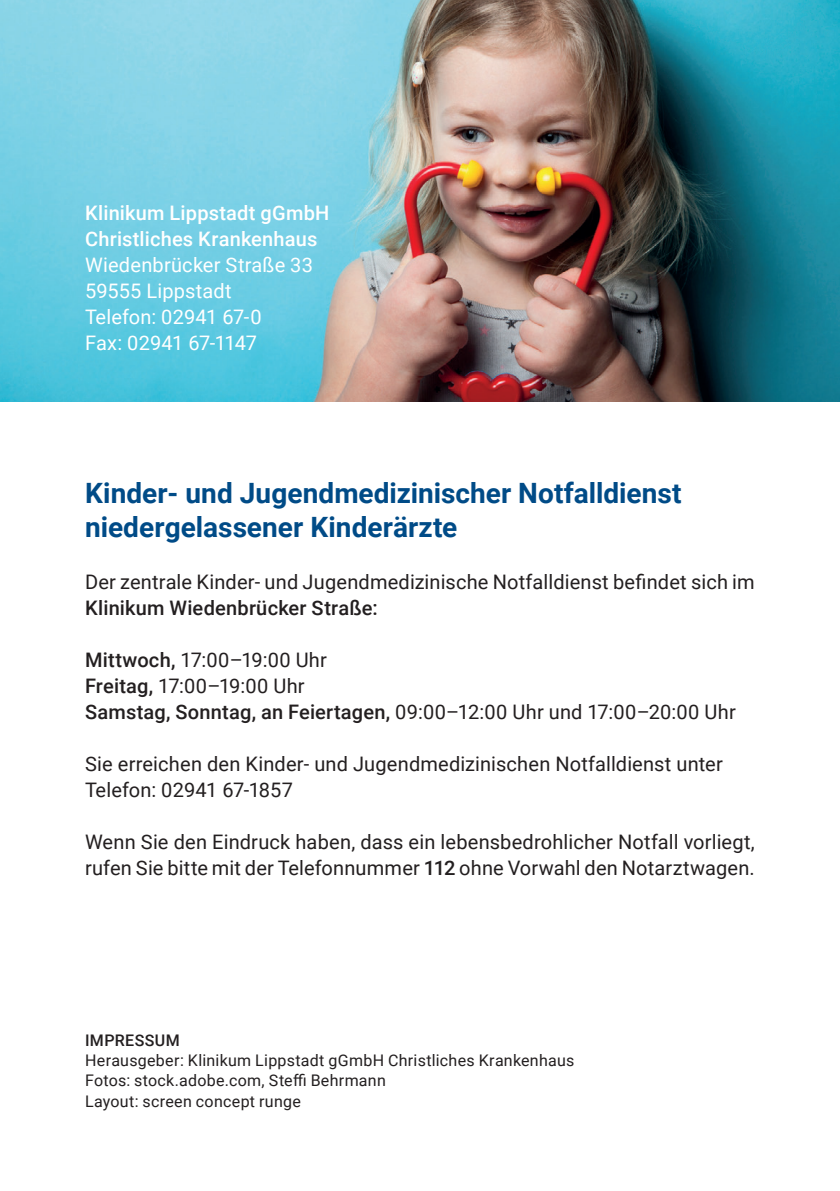
<style>
.page{position:relative;width:840px;height:1191px;background:#fff}
.page>*{position:absolute;margin:0;border:0;box-sizing:border-box;transform-origin:0 0}
.t1{font:700 28px/33.6px "Roboto";color:#004b87}
.t2{font:20px/26px "Roboto";letter-spacing:.01em;color:#231f20}
.t3{font:20px/26px "Roboto";letter-spacing:.01em;color:#fff}
.t4{font:500 20px/26px "Roboto";letter-spacing:.01em;color:#fff}
.t5{font:500 20px "Roboto";letter-spacing:.01em;color:#231f20}
.t6{font:16px/20px "Roboto";letter-spacing:.02em;color:#231f20}
.t7{font:500 16px "Roboto";letter-spacing:.025em;color:#231f20}
.s1{font-weight:500}
</style>
<div class="page">
<img style="left:0;top:0;width:839px;height:401px">
<p class="t4" style="left:85px;top:199px;width:246px">Klinikum Lippstadt gGmbH<br>Christliches Krankenhaus</p>
<p class="t3" style="left:85px;top:251px;width:229px">Wiedenbrücker Straße 33<br>59555 Lippstadt<br>Telefon: 02941 67-0<br>Fax: 02941 67-1147</p>
<h1 class="t1" style="left:85px;top:475px;width:597px">Kinder- und Jugendmedizinischer Notfalldienst niedergelassener Kinderärzte</h1>
<p class="t2" style="left:85px;top:568px;width:670px">Der zentrale Kinder- und Jugendmedizinische Notfalldienst befindet sich im</p>
<p class="t5" style="left:85px;top:593px;width:294px">Klinikum Wiedenbrücker Straße:</p>
<p class="t2" style="left:85px;top:646px;width:651px"><span class="s1">Mittwoch,</span> 17:00–19:00 Uhr<br><span class="s1">Freitag,</span> 17:00–19:00 Uhr<br><span class="s1">Samstag, Sonntag, an Feiertagen,</span> 09:00–12:00 Uhr und 17:00–20:00 Uhr</p>
<p class="t2" style="left:85px;top:750px;width:639px">Sie erreichen den Kinder- und Jugendmedizinischen Notfalldienst unter<br>Telefon: 02941 67-1857</p>
<p class="t2" style="left:85px;top:828px;width:670px">Wenn Sie den Eindruck haben, dass ein lebensbedrohlicher Notfall vorliegt, rufen Sie bitte mit der Telefonnummer <span class="s1">112</span> ohne Vorwahl den Notarztwagen.</p>
<p class="t7" style="left:85px;top:1029px;width:96px">IMPRESSUM</p>
<p class="t6" style="left:85px;top:1050px;width:490px">Herausgeber: Klinikum Lippstadt gGmbH Christliches Krankenhaus<br>Fotos: stock.adobe.com, Steffi Behrmann<br>Layout: screen concept runge</p>
</div>
